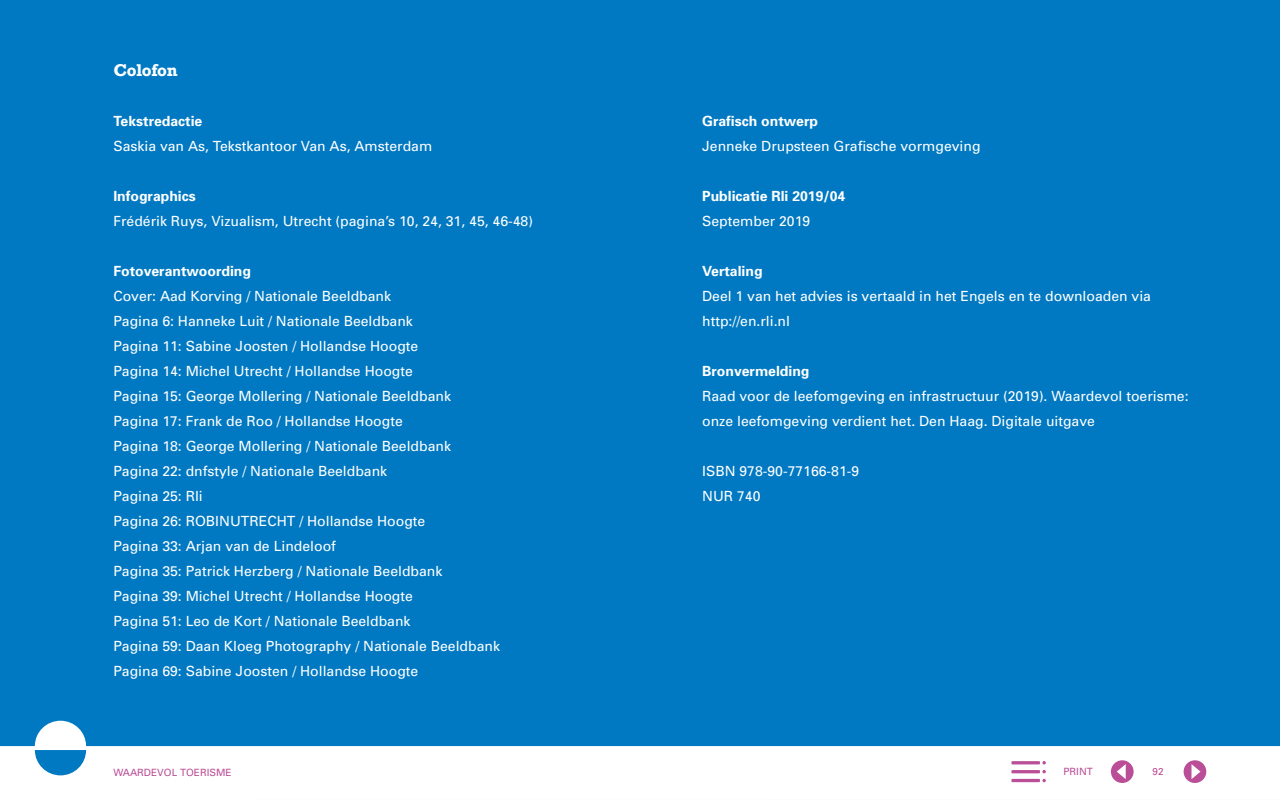
<style>
.page{position:relative;width:1280px;height:800px;background:#0079c2}
.page>*{position:absolute;margin:0;border:0;box-sizing:border-box;transform-origin:0 0}
.Paragraafkop_rockwel{font:700 16px "Rockwell";letter-spacing:-.02em;color:#fff}
.platte_tekst__P{font:14px "Univers";color:#fff}
.Alinea_kop_vet__H4{font:700 14px "Univers";color:#fff}
.platte_tekst__P-2{font:700 14px "Univers";color:#fff}
.t1{font:10px "Univers";color:#ba4e97}
</style>
<div class="page">
<svg style="left:0;top:721px;width:1280px;height:79px;fill:#fff"></svg>
<svg style="left:1111px;top:760px;width:23px;height:23px"></svg>
<svg style="left:1042px;top:779px;width:4px;height:3px"></svg>
<hr style="left:1011px;top:779px;width:29px;height:3px;background:#ba4e97">
<hr style="left:1011px;top:770px;width:29px;height:3px;background:#ba4e97">
<svg style="left:1042px;top:770px;width:4px;height:3px"></svg>
<hr style="left:1011px;top:761px;width:29px;height:3px;background:#ba4e97">
<svg style="left:1042px;top:761px;width:4px;height:3px"></svg>
<svg style="left:1184px;top:760px;width:22px;height:23px"></svg>
<h2 class="Paragraafkop_rockwel" style="left:113px;top:60px;width:66px">Colofon</h2>
<p class="Alinea_kop_vet__H4" style="left:113px;top:112px;width:90px">Tekstredactie</p>
<p class="platte_tekst__P" style="left:113px;top:137px;width:320px">Saskia van As, Tekstkantoor Van As, Amsterdam</p>
<p class="Alinea_kop_vet__H4" style="left:113px;top:187px;width:84px">Infographics</p>
<p class="platte_tekst__P" style="left:113px;top:212px;width:421px">Frédérik Ruys, Vizualism, Utrecht (pagina’s 10, 24, 31, 45, 46-48)</p>
<p class="Alinea_kop_vet__H4" style="left:113px;top:262px;width:139px">Fotoverantwoording</p>
<p class="platte_tekst__P" style="left:113px;top:287px;width:279px">Cover: Aad Korving / Nationale Beeldbank</p>
<p class="platte_tekst__P" style="left:113px;top:312px;width:301px">Pagina 6: Hanneke Luit / Nationale Beeldbank</p>
<p class="platte_tekst__P" style="left:113px;top:337px;width:306px">Pagina 11: Sabine Joosten / Hollandse Hoogte</p>
<p class="platte_tekst__P" style="left:113px;top:362px;width:301px">Pagina 14: Michel Utrecht / Hollandse Hoogte</p>
<p class="platte_tekst__P" style="left:113px;top:387px;width:339px">Pagina 15: George Mollering / Nationale Beeldbank</p>
<p class="platte_tekst__P" style="left:113px;top:412px;width:291px">Pagina 17: Frank de Roo / Hollandse Hoogte</p>
<p class="platte_tekst__P" style="left:113px;top:437px;width:339px">Pagina 18: George Mollering / Nationale Beeldbank</p>
<p class="platte_tekst__P" style="left:113px;top:462px;width:275px">Pagina 22: dnfstyle / Nationale Beeldbank</p>
<p class="platte_tekst__P" style="left:113px;top:487px;width:91px">Pagina 25: Rli</p>
<p class="platte_tekst__P" style="left:113px;top:512px;width:313px">Pagina 26: ROBINUTRECHT / Hollandse Hoogte</p>
<p class="platte_tekst__P" style="left:113px;top:537px;width:224px">Pagina 33: Arjan van de Lindeloof</p>
<p class="platte_tekst__P" style="left:113px;top:562px;width:331px">Pagina 35: Patrick Herzberg / Nationale Beeldbank</p>
<p class="platte_tekst__P" style="left:113px;top:587px;width:301px">Pagina 39: Michel Utrecht / Hollandse Hoogte</p>
<p class="platte_tekst__P" style="left:113px;top:612px;width:299px">Pagina 51: Leo de Kort / Nationale Beeldbank</p>
<p class="platte_tekst__P" style="left:113px;top:637px;width:388px">Pagina 59: Daan Kloeg Photography / Nationale Beeldbank</p>
<p class="platte_tekst__P" style="left:113px;top:662px;width:306px">Pagina 69: Sabine Joosten / Hollandse Hoogte</p>
<p class="platte_tekst__P-2" style="left:702px;top:112px;width:117px">Grafisch ontwerp</p>
<p class="platte_tekst__P" style="left:702px;top:137px;width:280px">Jenneke Drupsteen Grafische vormgeving</p>
<p class="Alinea_kop_vet__H4" style="left:702px;top:187px;width:145px">Publicatie Rli 2019/04</p>
<p class="platte_tekst__P" style="left:702px;top:212px;width:110px">September 2019</p>
<p class="Alinea_kop_vet__H4" style="left:702px;top:262px;width:62px">Vertaling</p>
<p class="platte_tekst__P" style="left:702px;top:287px;width:450px">Deel 1 van het advies is vertaald in het Engels en te downloaden via</p>
<p class="platte_tekst__P" style="left:702px;top:312px;width:89px">http://en.rli.nl</p>
<p class="Alinea_kop_vet__H4" style="left:702px;top:362px;width:109px">Bronvermelding</p>
<p class="platte_tekst__P" style="left:702px;top:387px;width:488px">Raad voor de leefomgeving en infrastructuur (2019). Waardevol toerisme:</p>
<p class="platte_tekst__P" style="left:702px;top:412px;width:394px">onze leefomgeving verdient het. Den Haag. Digitale uitgave</p>
<p class="platte_tekst__P" style="left:702px;top:462px;width:159px">ISBN 978-90-77166-81-9</p>
<p class="platte_tekst__P" style="left:702px;top:487px;width:60px">NUR 740</p>
<p class="t1" style="left:113px;top:766px;width:120px">WAARDEVOL TOERISME</p>
<p class="t1" style="left:1063px;top:765px;width:31px">PRINT</p>
<p class="t1" style="left:1153px;top:765px;width:13px">92</p>
</div>
